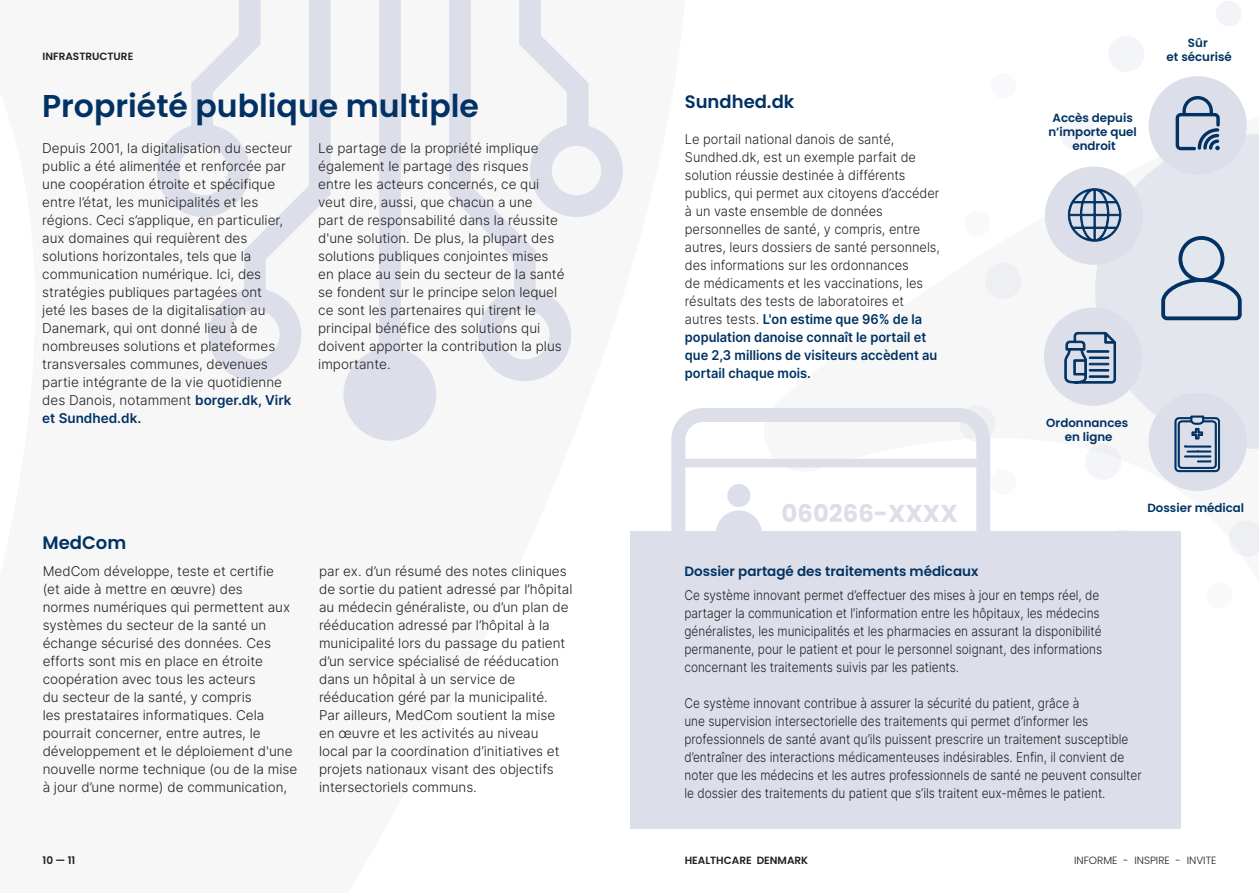
<style>
.page{position:relative;width:1259px;height:893px;background:#fff}
.page>*{position:absolute;margin:0;border:0;box-sizing:border-box;transform-origin:0 0}
.Rubrik_21{font:600 31.5px "Poppins";color:#013263}
.t1{font:700 24.45px "Poppins";color:#dcdfe9}
.Rubrik_21-2{font:600 18px "Poppins";color:#013263}
.Brød{font:300 13.5px/18px "Inter";color:#231f20}
.Brød-2{font:300 13.5px/18px "Inter";color:#231f20;scale:.88 1}
.Brød-3{font:300 13.5px/18px "Inter";color:#231f20;scale:.95 1}
.Brød_Header{font:600 13.5px "Poppins";color:#013263}
.t2{font:600 11.85px/14.2px "Poppins";color:#013263;text-align:center}
.Paginering__footer__header_-_bold{font:600 10.5px "Poppins";color:#231f20}
.t3{font:300 10.5px "Poppins";color:#231f20}
.s1{font-weight:600;color:#013263}
</style>
<div class="page">
<svg style="left:343px;top:0;width:94px;height:441px"></svg>
<svg style="left:449px;top:0;width:123px;height:382px"></svg>
<svg style="left:518px;top:0;width:105px;height:218px"></svg>
<svg style="left:208px;top:0;width:123px;height:382px"></svg>
<svg style="left:156px;top:0;width:106px;height:218px"></svg>
<svg style="left:1095px;top:134px;width:164px;height:315px;fill:#e4e6ed"></svg>
<div style="left:1108px;top:36px;width:36px;height:36px;background:#f4f5f8;border-radius:50%"></div>
<svg style="left:959px;top:405px;width:36px;height:36px"></svg>
<div style="left:990px;top:73px;width:26px;height:25px;background:#f9f9fb;border-radius:50%"></div>
<div style="left:985px;top:263px;width:36px;height:36px;background:#eeeff3;border-radius:50%"></div>
<div style="left:1103px;top:529px;width:36px;height:37px;background:#f4f5f8;border-radius:50%"></div>
<svg style="left:1229px;top:521px;width:30px;height:36px"></svg>
<div style="left:990px;top:469px;width:26px;height:26px;background:#f9f9fb;border-radius:50%"></div>
<div style="left:1207px;top:583px;width:25px;height:25px;background:#f9f9fb;border-radius:50%"></div>
<div style="left:964px;top:211px;width:26px;height:25px;background:#f9f9fb;border-radius:50%"></div>
<div style="left:1216px;top:1px;width:25px;height:25px;background:#f4f4f8;border-radius:50%"></div>
<div style="left:1085px;top:444px;width:36px;height:36px;background:#f4f5f8;border-radius:50%"></div>
<div style="left:1059px;top:114px;width:36px;height:36px;background:#f4f5f8;border-radius:50%"></div>
<div style="left:1148px;top:76px;width:98px;height:98px;background:#dcdfe9;border-radius:50%"></div>
<svg style="left:1175px;top:96px;width:44px;height:54px"></svg>
<div style="left:1045px;top:167px;width:98px;height:98px;background:#dcdfe9;border-radius:50%"></div>
<svg style="left:1067px;top:188px;width:54px;height:54px"></svg>
<div style="left:1044px;top:308px;width:98px;height:98px;background:#dcdfe9;border-radius:50%"></div>
<svg style="left:1064px;top:332px;width:52px;height:52px"></svg>
<div style="left:1089px;top:376px;width:20px;height:2px;border:1px solid #013263"></div>
<div style="left:1148px;top:393px;width:98px;height:98px;background:#dcdfe9;border-radius:50%"></div>
<svg style="left:1174px;top:415px;width:46px;height:57px"></svg>
<svg style="left:1161px;top:236px;width:80px;height:84px"></svg>
<div style="left:671px;top:408px;width:319px;height:200px;border:14px solid #dcdfe9;border-radius:25px"></div>
<div style="left:678px;top:459px;width:305px;height:8px;background:#dcdfe9"></div>
<svg style="left:716px;top:510px;width:46px;height:21px"></svg>
<div style="left:727px;top:484px;width:23px;height:23px;background:#dcdfe9;border-radius:50%"></div>
<div style="left:630px;top:531px;width:550px;height:297px;background:#dcdfe9"></div>
<p class="Paginering__footer__header_-_bold" style="left:43px;top:51px;width:92px">INFRASTRUCTURE</p>
<p class="Rubrik_21" style="left:42px;top:88px;width:438px">Propriété publique multiple</p>
<p class="Brød" style="left:42px;top:139px;width:251px">Depuis 2001, la digitalisation du secteur public a été alimentée et renforcée par une coopération étroite et spécifique entre l’état, les municipalités et les régions. Ceci s’applique, en particulier, aux domaines qui requièrent des solutions horizontales, tels que la communication numérique. Ici, des stratégies publiques partagées ont<br>jeté les bases de la digitalisation au Danemark, qui ont donné lieu à de nombreuses solutions et plateformes transversales communes, devenues partie intégrante de la vie quotidienne des Danois, notamment <span class="s1">borger.dk, Virk et Sundhed.dk.</span></p>
<p class="Brød" style="left:318px;top:139px;width:248px">Le partage de la propriété implique également le partage des risques entre les acteurs concernés, ce qui veut dire, aussi, que chacun a une<br>part de responsabilité dans la réussite d'une solution. De plus, la plupart des solutions publiques conjointes mises en place au sein du secteur de la santé se fondent sur le principe selon lequel ce sont les partenaires qui tirent le principal bénéfice des solutions qui doivent apporter la contribution la plus importante.</p>
<p class="Rubrik_21-2" style="left:43px;top:532px;width:85px">MedCom</p>
<p class="Brød" style="left:43px;top:562px;width:256px">MedCom développe, teste et certifie<br>(et aide à mettre en œuvre) des<br>normes numériques qui permettent aux systèmes du secteur de la santé un échange sécurisé des données. Ces efforts sont mis en place en étroite coopération avec tous les acteurs<br>du secteur de la santé, y compris<br>les prestataires informatiques. Cela pourrait concerner, entre autres, le développement et le déploiement d'une nouvelle norme technique (ou de la mise à jour d’une norme) de communication,</p>
<p class="Brød" style="left:319px;top:562px;width:255px">par ex. d’un résumé des notes cliniques de sortie du patient adressé par l’hôpital au médecin généraliste, ou d’un plan de rééducation adressé par l’hôpital à la municipalité lors du passage du patient d’un service spécialisé de rééducation dans un hôpital à un service de rééducation géré par la municipalité.<br>Par ailleurs, MedCom soutient la mise en œuvre et les activités au niveau<br>local par la coordination d’initiatives et projets nationaux visant des objectifs intersectoriels communs.</p>
<p class="Rubrik_21-2" style="left:685px;top:91px;width:111px">Sundhed.dk</p>
<p class="Brød-3" style="left:685px;top:130px;width:270px">Le portail national danois de santé, Sundhed.dk, est un exemple parfait de solution réussie destinée à différents publics, qui permet aux citoyens d’accéder à un vaste ensemble de données personnelles de santé, y compris, entre autres, leurs dossiers de santé personnels, des informations sur les ordonnances<br>de médicaments et les vaccinations, les résultats des tests de laboratoires et autres tests. <span class="s1">L'on estime que 96% de la population danoise connaît le portail et que 2,3 millions de visiteurs accèdent au portail chaque mois.</span></p>
<p class="t1" style="left:781px;top:499px;width:178px">060266-XXXX</p>
<p class="t2" style="left:1048px;top:111px;width:90px">Accès depuis n’importe quel endroit</p>
<p class="t2" style="left:1166px;top:35px;width:67px">Sûr<br>et sécurisé</p>
<p class="t2" style="left:1046px;top:416px;width:84px">Ordonnances en ligne</p>
<p class="t2" style="left:1147px;top:500px;width:98px">Dossier médical</p>
<p class="Brød_Header" style="left:684px;top:563px;width:295px">Dossier partagé des traitements médicaux</p>
<p class="Brød-2" style="left:684px;top:586px;width:476px">Ce système innovant permet d’effectuer des mises à jour en temps réel, de partager la communication et l’information entre les hôpitaux, les médecins généralistes, les municipalités et les pharmacies en assurant la disponibilité permanente, pour le patient et pour le personnel soignant, des informations concernant les traitements suivis par les patients.</p>
<p class="Brød-2" style="left:684px;top:694px;width:521px">Ce système innovant contribue à assurer la sécurité du patient, grâce à<br>une supervision intersectorielle des traitements qui permet d’informer les professionnels de santé avant qu’ils puissent prescrire un traitement susceptible d’entraîner des interactions médicamenteuses indésirables. Enfin, il convient de noter que les médecins et les autres professionnels de santé ne peuvent consulter le dossier des traitements du patient que s’ils traitent eux-mêmes le patient.</p>
<p class="Paginering__footer__header_-_bold" style="left:43px;top:854px;width:34px">10 — 11</p>
<p class="Paginering__footer__header_-_bold" style="left:685px;top:854px;width:125px">HEALTHCARE DENMARK</p>
<p class="t3" style="left:1074px;top:854px;width:144px">INFORME - INSPIRE - INVITE</p>
</div>
